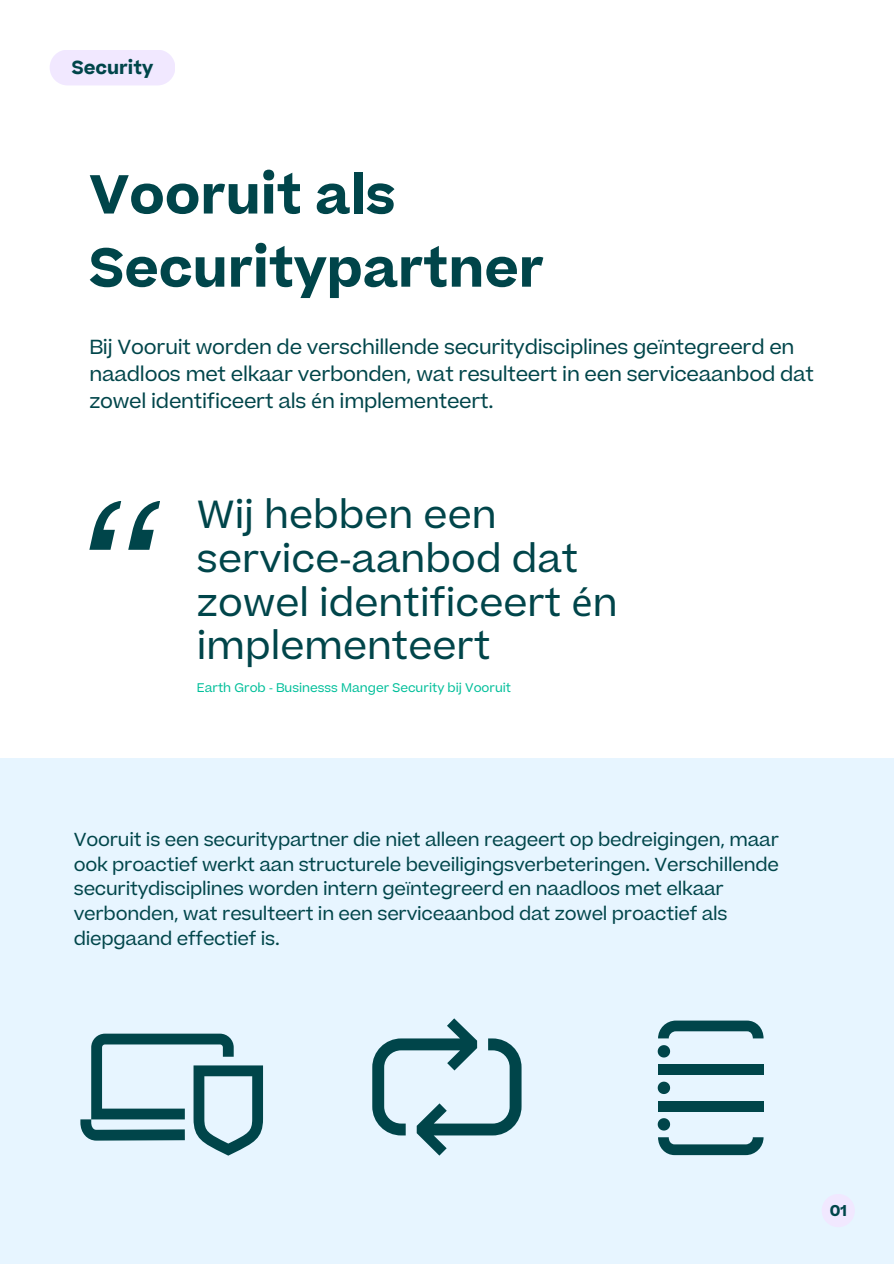
<style>
.page{position:relative;width:894px;height:1264px;background:#fff}
.page>*{position:absolute;margin:0;border:0;box-sizing:border-box;transform-origin:0 0}
.t1{font:700 52.5px/73.2px "Beatrice Trial";color:#00454a}
.t2{font:37.5px/43.8px "Beatrice Trial";letter-spacing:.005em;color:#00454a}
.t3{font:19.5px/27px "Beatrice Trial";letter-spacing:-.01em;color:#00454a}
.t4{font:18px/24.8px "Beatrice Trial";letter-spacing:-.01em;color:#00454a}
.t5{font:700 18px "Beatrice Trial";color:#00454a}
.t6{font:700 15px "Beatrice Trial";color:#00454a}
.t7{font:12px "Beatrice Trial";color:#00bf9a}
.s1{font-family:"Noto Sans"}
</style>
<div class="page">
<svg style="left:89px;top:501px;width:71px;height:49px"></svg>
<div style="left:0;top:758px;width:893px;height:505px;background:#e7f5ff"></div>
<svg style="left:80px;top:1033px;width:184px;height:123px"></svg>
<svg style="left:372px;top:1018px;width:149px;height:137px"></svg>
<div style="left:657px;top:1064px;width:106px;height:10px;background:#00454a"></div>
<div style="left:657px;top:1100px;width:106px;height:11px;background:#00454a"></div>
<svg style="left:657px;top:1045px;width:13px;height:12px"></svg>
<svg style="left:657px;top:1081px;width:13px;height:13px"></svg>
<svg style="left:657px;top:1118px;width:13px;height:12px"></svg>
<svg style="left:658px;top:1137px;width:105px;height:18px"></svg>
<svg style="left:658px;top:1020px;width:105px;height:18px"></svg>
<div style="left:50px;top:50px;width:125px;height:35px;background:#f1e8ff;border-radius:18px"></div>
<div style="left:821px;top:1193px;width:33px;height:34px;background:#f1e8ff;border-radius:50%"></div>
<h4 class="t5" style="left:72px;top:55px;width:83px">Security</h4>
<h4 class="t1" style="left:89px;top:160px;width:456px">Vooruit als<br>Securitypartner</h4>
<h3 class="t3" style="left:89px;top:334px;width:726px">Bij Vooruit worden de verschillende securitydisciplines ge<span class="s1">ï</span>ntegreerd en naadloos met elkaar verbonden<span class="s1">,</span> wat resulteert in een serviceaanbod dat zowel identificeert als <span class="s1">é</span>n implementeert.</h3>
<h2 class="t2" style="left:197px;top:494px;width:422px">Wij hebben een service<span class="s1">-</span>aanbod dat zowel identificeert <span class="s1">é</span>n implementeert</h2>
<p class="t7" style="left:197px;top:678px;width:316px">Earth Grob <span class="s1">-</span> Businesss Manger Security bij Vooruit</p>
<h1 class="t4" style="left:74px;top:827px;width:706px">Vooruit is een securitypartner die niet alleen reageert op bedreigingen<span class="s1">,</span> maar ook proactief werkt aan structurele beveiligingsverbeteringen. Verschillende securitydisciplines worden intern ge<span class="s1">ï</span>ntegreerd en naadloos met elkaar verbonden<span class="s1">,</span> wat resulteert in een serviceaanbod dat zowel proactief als diepgaand effectief is.</h1>
<p class="t6" style="left:829px;top:1199px;width:19px">01</p>
</div>
